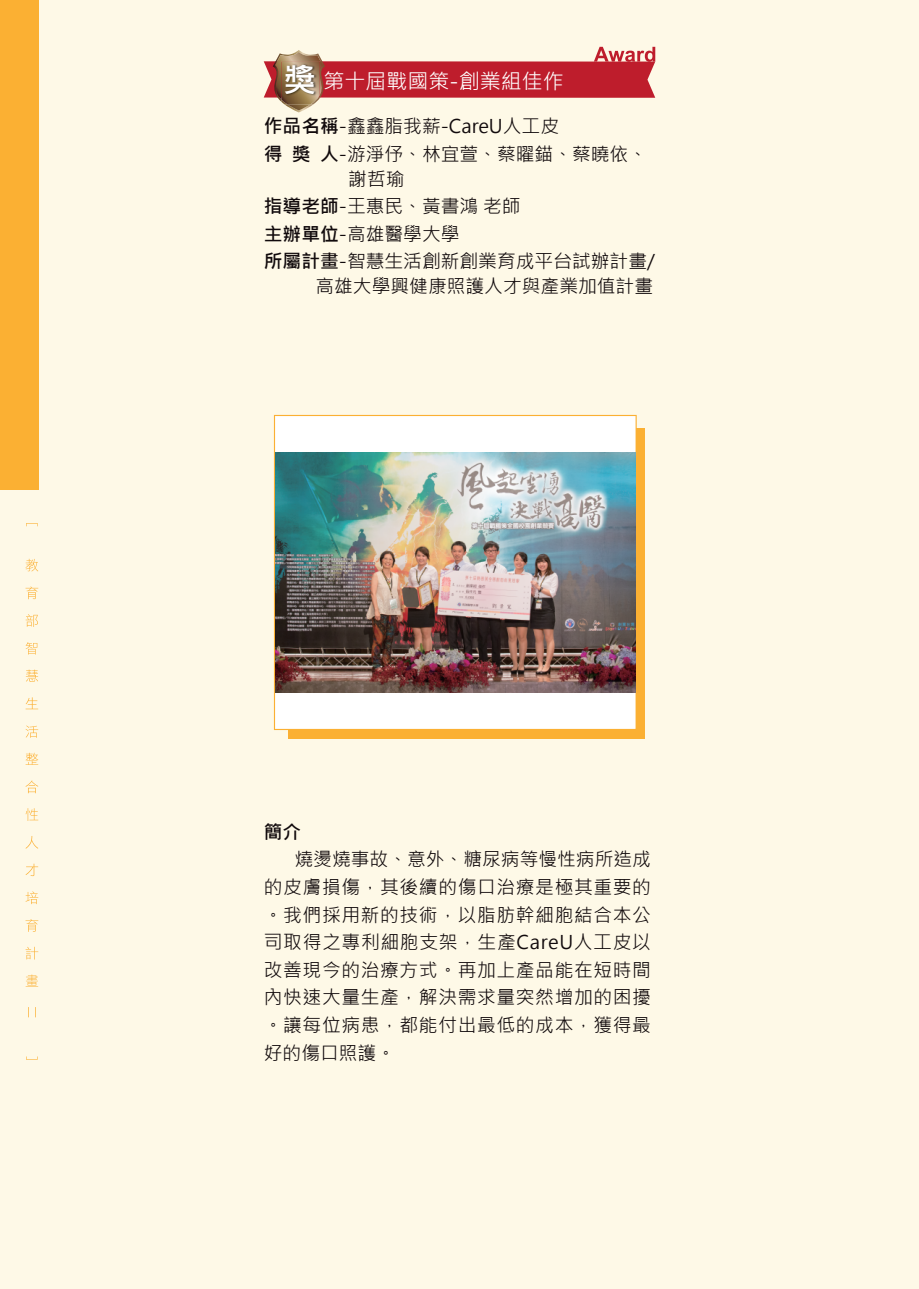
<style>
.page{position:relative;width:919px;height:1289px;background:#fff}
.page>*{position:absolute;margin:0;border:0;box-sizing:border-box;transform-origin:0 0}
.t1{font:21px "Microsoft Jheng Hei";color:#fff}
.t2{font:18.75px/27.6px "Microsoft Jheng Hei";color:#110a0c}
.t3{font:700 18.75px "Microsoft Jheng Hei";color:#110a0c}
.s1{font-weight:700;font-size:32.85px}
.s2{font-weight:700}
</style>
<div class="page">
<div style="left:0;top:0;width:918px;height:1288px;background:#fef9e7"></div>
<svg style="left:26px;top:523px;width:12px;height:3px"></svg>
<svg style="left:26px;top:559px;width:12px;height:12px"></svg>
<svg style="left:26px;top:586px;width:12px;height:13px"></svg>
<svg style="left:26px;top:614px;width:12px;height:13px"></svg>
<svg style="left:26px;top:642px;width:11px;height:12px"></svg>
<svg style="left:26px;top:669px;width:12px;height:13px"></svg>
<svg style="left:26px;top:697px;width:12px;height:12px"></svg>
<svg style="left:26px;top:725px;width:12px;height:12px"></svg>
<svg style="left:26px;top:752px;width:12px;height:12px"></svg>
<svg style="left:26px;top:780px;width:12px;height:13px"></svg>
<svg style="left:26px;top:808px;width:12px;height:13px"></svg>
<svg style="left:26px;top:836px;width:12px;height:12px"></svg>
<svg style="left:26px;top:863px;width:12px;height:13px"></svg>
<svg style="left:26px;top:891px;width:12px;height:13px"></svg>
<svg style="left:26px;top:919px;width:12px;height:12px"></svg>
<svg style="left:26px;top:946px;width:12px;height:13px"></svg>
<svg style="left:26px;top:974px;width:12px;height:12px"></svg>
<div style="left:0;top:0;width:38px;height:489px;background:#fbb033"></div>
<svg style="left:264px;top:47px;width:391px;height:65px"></svg>
<img style="left:281px;top:61px;width:38px;height:43px">
<div style="left:288px;top:428px;width:356px;height:310px;background:#fbb033"></div>
<svg style="left:274px;top:415px;width:362px;height:315px;background:#fcf8f2"></svg>
<img style="left:275px;top:452px;width:360px;height:240px">
<p class="t1" style="left:283px;top:68px;width:282px"><span class="s1">獎</span>第十屆戰國策-創業組佳作</p>
<p class="t2" style="left:264px;top:113px;width:385px"><span class="s2">作品名稱</span>-鑫鑫脂我薪-CareU人工皮<br><span class="s2">得 獎 人</span>-游淨伃、林宜萱、蔡曜錨、蔡曉依、</p>
<p class="t2" style="left:264px;top:165px;width:392px;text-indent:84px">謝哲瑜<br><span class="s2">指導老師</span>-王惠民、黃書鴻 老師<br><span class="s2">主辦單位</span>-高雄醫學大學<br><span class="s2">所屬計畫</span>-智慧生活創新創業育成平台試辦計畫/</p>
<p class="t2" style="left:315px;top:272px;width:339px">高雄大學興健康照護人才與產業加值計畫</p>
<p class="t3" style="left:264px;top:820px;width:39px">簡介</p>
<p class="t2" style="left:264px;top:845px;width:388px;text-align:justify;text-indent:31px">燒燙燒事故、意外、糖尿病等慢性病所造成的皮膚損傷，其後續的傷口治療是極其重要的。我們採用新的技術，以脂肪幹細胞結合本公司取得之專利細胞支架，生產CareU人工皮以改善現今的治療方式。再加上產品能在短時間內快速大量生產，解決需求量突然增加的困擾。讓每位病患，都能付出最低的成本，獲得最好的傷口照護。</p>
</div>
